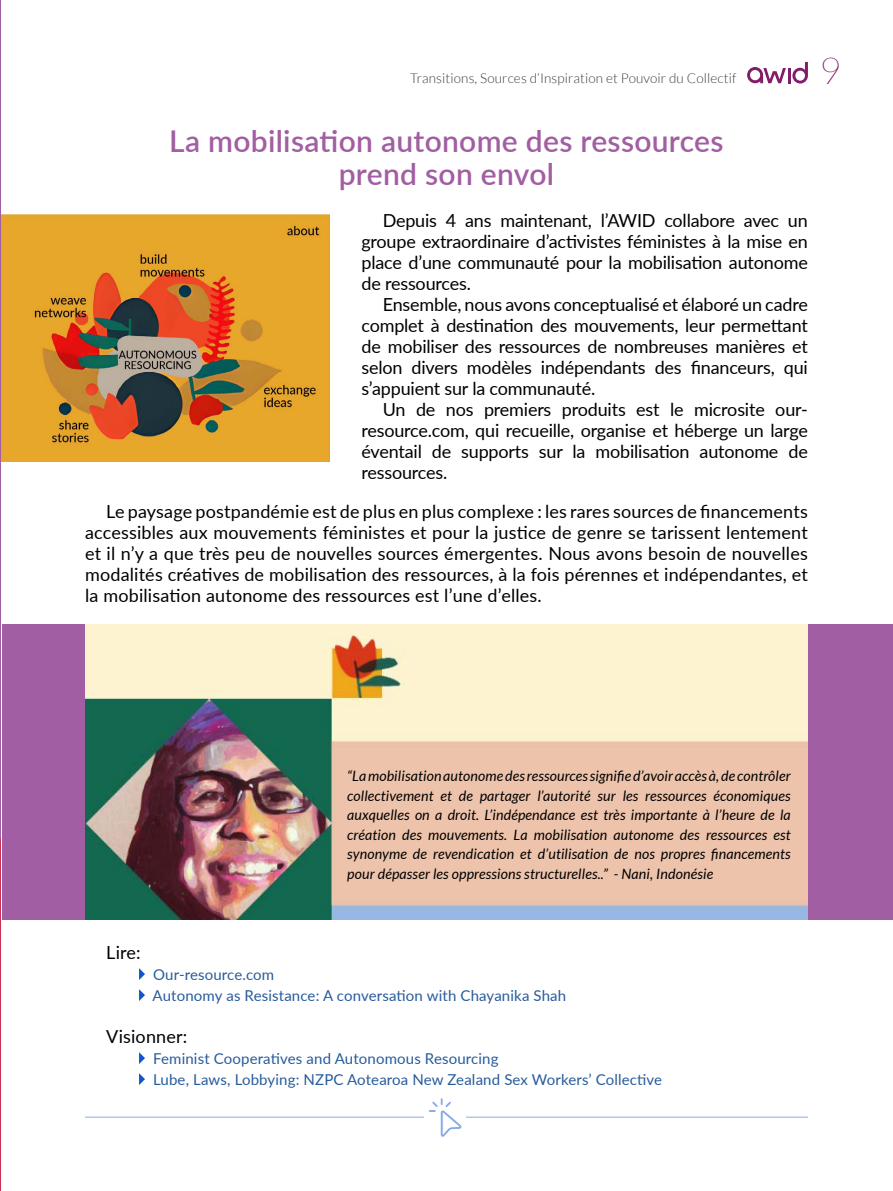
<style>
.page{position:relative;width:893px;height:1191px;background:#fff}
.page>*{position:absolute;margin:0;border:0;box-sizing:border-box;transform-origin:0 0}
.t1{font:100 37.5px "Lato";color:#821d69}
.t2{font:600 30px/33px "Lato";letter-spacing:.01em;color:#a25ea2;text-align:center}
.t3{font:18px/21px "Lato";letter-spacing:-.01em;color:#000;text-align:justify}
.t4{font:18px "Lato";letter-spacing:.01em;color:#000}
.t5{font:15px/21px "Lato";letter-spacing:.01em;color:#275b9b}
.t6{font:italic 14.25px/19.5px "Lato";letter-spacing:.01em;color:#000;text-align:justify}
.t7{font:300 13.5px "Lato";letter-spacing:.01em;color:#3c3c3b}
</style>
<div class="page">
<svg style="left:792px;top:62px;width:16px;height:22px"></svg>
<hr style="left:787px;top:68px;width:3px;height:15px;background:#821d69">
<svg style="left:747px;top:67px;width:39px;height:16px"></svg>
<img style="left:0;top:0;width:1px;height:1191px">
<svg style="left:139px;top:968px;width:6px;height:12px"></svg>
<svg style="left:139px;top:989px;width:6px;height:12px"></svg>
<svg style="left:139px;top:1052px;width:6px;height:12px"></svg>
<svg style="left:139px;top:1073px;width:6px;height:12px"></svg>
<hr style="left:466px;top:1116px;width:342px;height:1px;background:#15c">
<hr style="left:85px;top:1116px;width:339px;height:1px;background:#15c">
<svg style="left:429px;top:1098px;width:33px;height:39px"></svg>
<img style="left:1px;top:215px;width:328px;height:246px">
<div style="left:2px;top:624px;width:891px;height:295px;background:#a25ea2"></div>
<img style="left:85px;top:624px;width:723px;height:295px">
<p class="t7" style="left:410px;top:71px;width:328px">Transitions, Sources d’Inspiration et Pouvoir du Collectif</p>
<h1 class="t1" style="left:820px;top:45px;width:23px">9</h1>
<h2 class="t2" style="left:169px;top:123px;width:556px">La mobilisation autonome des ressources prend son envol</h2>
<p class="t3" style="left:361px;top:209px;width:448px;text-indent:21px">Depuis 4 ans maintenant, l’AWID collabore avec un groupe extraordinaire d’activistes féministes à la mise en place d’une communauté pour la mobilisation autonome de ressources.</p>
<p class="t3" style="left:361px;top:293px;width:448px;text-indent:21px">Ensemble, nous avons conceptualisé et élaboré un cadre complet à destination des mouvements, leur permettant de mobiliser des ressources de nombreuses manières et selon divers modèles indépendants des financeurs, qui s’appuient sur la communauté.</p>
<p class="t3" style="left:361px;top:398px;width:448px;text-indent:21px">Un de nos premiers produits est le microsite our&shy;resource.com, qui recueille, organise et héberge un large éventail de supports sur la mobilisation autonome de ressources.</p>
<p class="t3" style="left:85px;top:500px;width:724px;text-indent:21px">Le paysage postpandémie est de plus en plus complexe : les rares sources de financements accessibles aux mouvements féministes et pour la justice de genre se tarissent lentement et il n’y a que très peu de nouvelles sources émergentes. Nous avons besoin de nouvelles modalités créatives de mobilisation des ressources, à la fois pérennes et indépendantes, et la mobilisation autonome des ressources est l’une d’elles.</p>
<p class="t3" style="left:106px;top:941px;width:36px">Lire:</p>
<p class="t6" style="left:347px;top:767px;width:445px">“La mobilisation autonome des ressources signifie d’avoir accès à, de contrôler collectivement et de partager l’autorité sur les ressources économiques auxquelles on a droit. L’indépendance est très importante à l’heure de la création des mouvements. La mobilisation autonome des ressources est synonyme de revendication et d’utilisation de nos propres financements pour dépasser les oppressions structurelles..” - Nani, Indonésie</p>
<p class="t5" style="left:153px;top:963px;width:415px">Our-resource.com<br>Autonomy as Resistance: A conversation with Chayanika Shah</p>
<p class="t4" style="left:106px;top:1023px;width:83px">Visionner:</p>
<p class="t5" style="left:153px;top:1047px;width:511px">Feminist Cooperatives and Autonomous Resourcing<br>Lube, Laws, Lobbying: NZPC Aotearoa New Zealand Sex Workers’ Collective</p>
</div>
